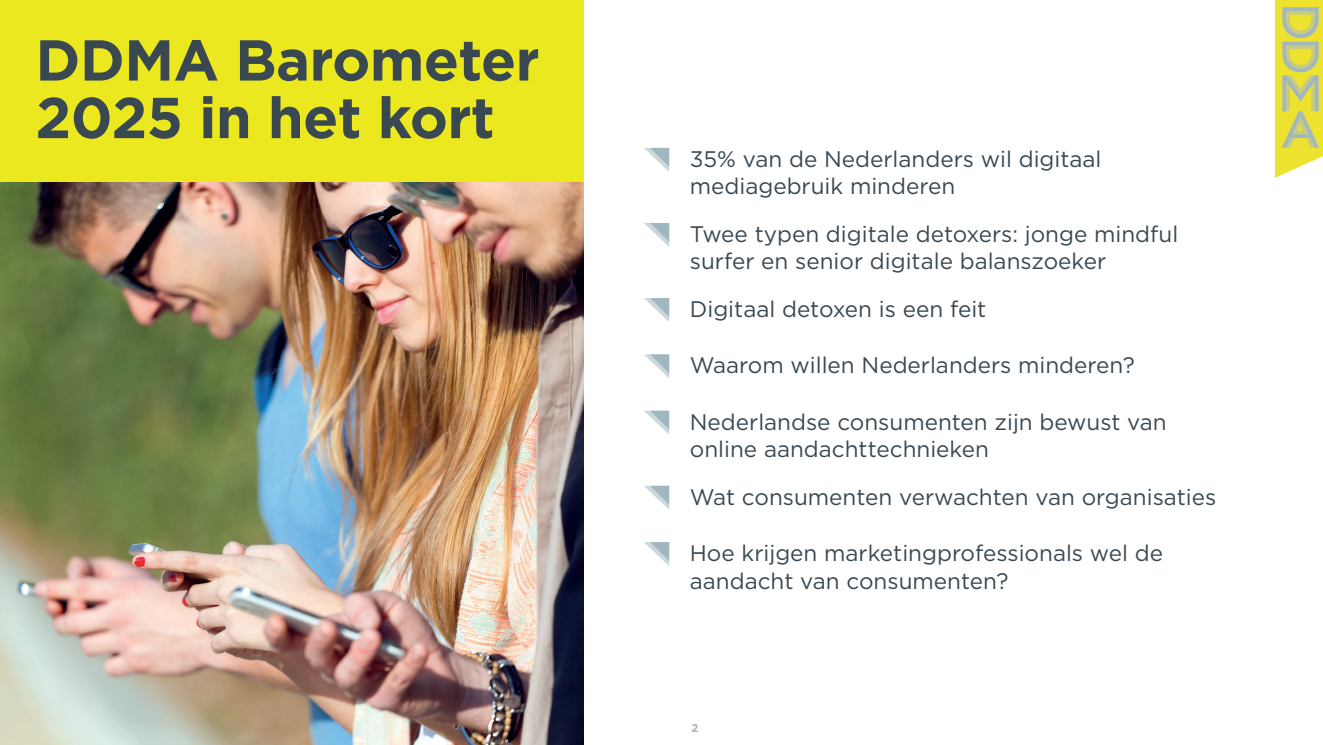
<style>
.page{position:relative;width:1323px;height:745px;background:#fff}
.page>*{position:absolute;margin:0;border:0;box-sizing:border-box;transform-origin:0 0}
.t1{font:700 57.5px/57.5px "Gotham";letter-spacing:-.01em;color:#3a4852}
.t2{font:22.5px/27.5px "Gotham";color:#3a4852}
.t3{font:700 11.25px "Gotham";color:#a0b6c0}
</style>
<div class="page">
<img style="left:1276px;top:1px;width:47px;height:176px">
<div style="left:0;top:0;width:583px;height:181px;background:#ece820"></div>
<img style="left:0;top:182px;width:583px;height:562px">
<svg style="left:644px;top:148px;width:25px;height:24px"></svg>
<svg style="left:644px;top:223px;width:25px;height:24px"></svg>
<svg style="left:644px;top:298px;width:25px;height:24px"></svg>
<svg style="left:644px;top:354px;width:25px;height:24px"></svg>
<svg style="left:644px;top:410px;width:25px;height:24px"></svg>
<svg style="left:644px;top:485px;width:25px;height:24px"></svg>
<svg style="left:644px;top:542px;width:25px;height:23px"></svg>
<h1 class="t1" style="left:35px;top:31px;width:506px">DDMA Barometer<br>2025 in het kort</h1>
<p class="t2" style="left:690px;top:144px;width:413px">35% van de Nederlanders wil digitaal mediagebruik minderen</p>
<p class="t2" style="left:690px;top:219px;width:490px">Twee typen digitale detoxers: jonge mindful surfer en senior digitale balanszoeker</p>
<p class="t2" style="left:690px;top:294px;width:298px">Digitaal detoxen is een feit</p>
<p class="t2" style="left:690px;top:351px;width:446px">Waarom willen Nederlanders minderen?</p>
<p class="t2" style="left:690px;top:407px;width:478px">Nederlandse consumenten zijn bewust van online aandachttechnieken</p>
<p class="t2" style="left:690px;top:482px;width:528px">Wat consumenten verwachten van organisaties</p>
<p class="t2" style="left:690px;top:538px;width:475px">Hoe krijgen marketingprofessionals wel de aandacht van consumenten?</p>
<p class="t3" style="left:692px;top:720px;width:9px">2</p>
</div>
